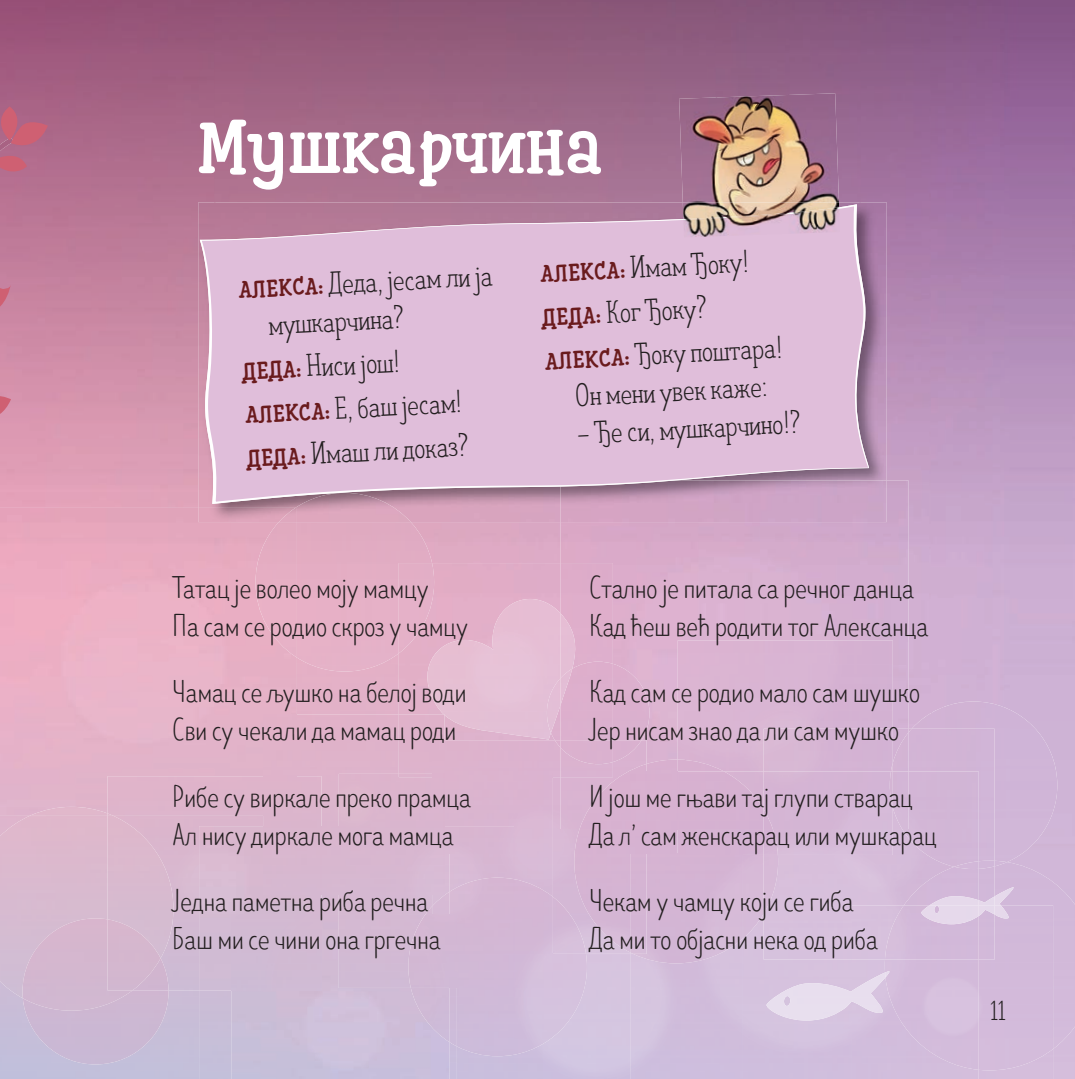
<style>
.page{position:relative;width:1075px;height:1079px;background:#fff}
.page>*{position:absolute;margin:0;border:0;box-sizing:border-box;transform-origin:0 0}
.t1{font:700 76px "Cucho";color:#fff}
.t2{font:300 32px/38px "TT Limes Sans";color:#231f20}
.t3{font:300 32px/43.6px "TT Limes Slab";color:#231f20}
.t4{font:300 28px "TT Limes Sans";color:#231f20}
.s1{font-family:"Cucho";font-weight:700;font-size:24px;color:#6a1b1d}
</style>
<div class="page">
<img style="left:1004px;top:0;width:71px;height:862px">
<img style="left:861px;top:0;width:70px;height:729px">
<div style="left:296px;top:671px;width:103px;height:155px;background:#e1b2c9"></div>
<img style="left:931px;top:0;width:73px;height:701px">
<img style="left:0;top:0;width:214px;height:508px">
<div style="left:432px;top:522px;width:129px;height:41px;background:#dda9c3"></div>
<img style="left:214px;top:0;width:502px;height:202px">
<img style="left:789px;top:0;width:72px;height:202px">
<div style="left:716px;top:0;width:73px;height:93px;background:#8d5d81"></div>
<div style="left:0;top:815px;width:107px;height:183px;background:#dab9ce"></div>
<div style="left:23px;top:990px;width:146px;height:74px;background:#cbb8d3"></div>
<div style="left:22px;top:918px;width:111px;height:93px;background:#d4b7d0"></div>
<div style="left:764px;top:829px;width:140px;height:131px;background:#d7c0dc"></div>
<div style="left:912px;top:701px;width:145px;height:161px;background:#d0b4d7"></div>
<div style="left:909px;top:729px;width:85px;height:132px;background:#d1b5d5"></div>
<div style="left:902px;top:771px;width:77px;height:96px;background:#d2b6d6"></div>
<img style="left:646px;top:829px;width:118px;height:110px">
<img style="left:633px;top:854px;width:109px;height:109px">
<img style="left:764px;top:855px;width:14px;height:59px">
<div style="left:444px;top:777px;width:130px;height:77px;background:#dab5d0"></div>
<img style="left:574px;top:829px;width:56px;height:123px">
<img style="left:630px;top:829px;width:16px;height:125px">
<div style="left:339px;top:774px;width:94px;height:141px;background:#d9b7cf"></div>
<div style="left:399px;top:563px;width:162px;height:177px;background:#e1acc6"></div>
<div style="left:399px;top:714px;width:45px;height:60px;background:#deb3cb"></div>
<div style="left:444px;top:740px;width:117px;height:37px;background:#dcb2ce"></div>
<img style="left:433px;top:740px;width:11px;height:34px">
<img style="left:399px;top:774px;width:34px;height:3px">
<img style="left:444px;top:774px;width:109px;height:3px">
<svg style="left:433px;top:774px;width:11px;height:3px"></svg>
<div style="left:107px;top:815px;width:66px;height:143px;background:#dab9ce"></div>
<img style="left:161px;top:958px;width:8px;height:32px">
<div style="left:107px;top:919px;width:54px;height:71px;background:#d4b7cf"></div>
<div style="left:264px;top:776px;width:57px;height:50px;background:#dcb5cc"></div>
<img style="left:199px;top:895px;width:140px;height:184px">
<div style="left:433px;top:826px;width:81px;height:66px;background:#d9b6d2"></div>
<div style="left:450px;top:854px;width:64px;height:24px;background:#d7b8d4"></div>
<div style="left:199px;top:826px;width:122px;height:164px;background:#d7b8d0"></div>
<img style="left:561px;top:480px;width:348px;height:280px">
<img style="left:893px;top:729px;width:16px;height:3px">
<img style="left:893px;top:732px;width:16px;height:97px">
<div style="left:646px;top:760px;width:32px;height:69px;background:#d8b1d0"></div>
<img style="left:561px;top:740px;width:85px;height:89px">
<div style="left:580px;top:764px;width:66px;height:65px;background:#d9b1d0"></div>
<div style="left:561px;top:563px;width:52px;height:99px;background:#dfaecb"></div>
<img style="left:561px;top:764px;width:52px;height:13px">
<svg style="left:555px;top:740px;width:6px;height:8px"></svg>
<div style="left:613px;top:664px;width:36px;height:76px;background:#dcb0ce"></div>
<img style="left:613px;top:740px;width:28px;height:22px">
<div style="left:572px;top:662px;width:41px;height:43px;background:#ddafcd"></div>
<img style="left:561px;top:740px;width:52px;height:24px">
<img style="left:457px;top:954px;width:130px;height:102px">
<div style="left:553px;top:897px;width:33px;height:57px;background:#d4b9d7"></div>
<img style="left:514px;top:879px;width:39px;height:109px">
<svg style="left:425px;top:905px;width:8px;height:10px"></svg>
<img style="left:433px;top:892px;width:17px;height:23px">
<div style="left:450px;top:878px;width:64px;height:76px;background:#d4b7d3"></div>
<img style="left:31px;top:807px;width:76px;height:8px">
<div style="left:264px;top:714px;width:32px;height:62px;background:#e1b3c9"></div>
<div style="left:107px;top:776px;width:189px;height:39px;background:#deb4ca"></div>
<div style="left:296px;top:522px;width:136px;height:149px;background:#e4afc5"></div>
<div style="left:399px;top:563px;width:35px;height:90px;background:#e3b0c7"></div>
<div style="left:255px;top:522px;width:41px;height:135px;background:#e6aec3"></div>
<div style="left:778px;top:829px;width:115px;height:26px;background:#d6bbd9"></div>
<div style="left:678px;top:829px;width:100px;height:26px;background:#d5b3d2"></div>
<img style="left:678px;top:854px;width:64px;height:1px">
<div style="left:678px;top:640px;width:215px;height:131px;background:#d9b4d2"></div>
<div style="left:764px;top:729px;width:129px;height:100px;background:#d5b4d4"></div>
<svg style="left:891px;top:763px;width:2px;height:8px"></svg>
<img style="left:890px;top:771px;width:3px;height:36px">
<img style="left:678px;top:760px;width:46px;height:11px">
<div style="left:678px;top:771px;width:86px;height:58px;background:#d6b1d1"></div>
<img style="left:764px;top:809px;width:9px;height:20px">
<div style="left:994px;top:862px;width:81px;height:187px;background:#d1b8d9"></div>
<div style="left:904px;top:867px;width:75px;height:38px;background:#d2b8d8"></div>
<svg style="left:994px;top:861px;width:13px;height:5px"></svg>
<img style="left:954px;top:861px;width:40px;height:8px">
<div style="left:231px;top:915px;width:219px;height:164px;background:#ccbfd9"></div>
<div style="left:339px;top:915px;width:69px;height:73px;background:#d2bad3"></div>
<div style="left:231px;top:915px;width:90px;height:75px;background:#d1bad2"></div>
<div style="left:411px;top:988px;width:39px;height:54px;background:#cfbbd7"></div>
<img style="left:450px;top:915px;width:7px;height:131px">
<div style="left:408px;top:915px;width:42px;height:73px;background:#d3b8d3"></div>
<div style="left:852px;top:905px;width:33px;height:55px;background:#d7c1dd"></div>
<div style="left:885px;top:905px;width:168px;height:165px;background:#d3bbdb"></div>
<svg style="left:0;top:106px;width:48px;height:75px;background:#ba6682"></svg>
<svg style="left:0;top:281px;width:11px;height:45px"></svg>
<svg style="left:0;top:390px;width:11px;height:38px"></svg>
<img style="left:414px;top:599px;width:147px;height:140px">
<img style="left:561px;top:613px;width:16px;height:65px">
<img style="left:547px;top:678px;width:14px;height:55px">
<img style="left:561px;top:669px;width:11px;height:36px">
<img style="left:994px;top:887px;width:20px;height:18px">
<img style="left:929px;top:896px;width:65px;height:9px">
<img style="left:994px;top:905px;width:17px;height:13px">
<img style="left:979px;top:905px;width:15px;height:11px">
<img style="left:921px;top:905px;width:58px;height:19px">
<img style="left:766px;top:983px;width:86px;height:37px">
<img style="left:852px;top:972px;width:34px;height:41px">
<svg style="left:885px;top:971px;width:4px;height:6px"></svg>
<img style="left:198px;top:202px;width:689px;height:320px">
<div style="left:561px;top:480px;width:326px;height:42px;background:#d0a4c5"></div>
<img style="left:198px;top:508px;width:81px;height:14px">
<img style="left:295px;top:504px;width:116px;height:18px">
<img style="left:279px;top:508px;width:17px;height:14px">
<svg style="left:200px;top:204px;width:669px;height:300px;background:#d9b5d1"></svg>
<img style="left:679px;top:93px;width:160px;height:109px">
<img style="left:683px;top:202px;width:156px;height:5px">
<img style="left:683px;top:209px;width:157px;height:28px">
<img style="left:683px;top:207px;width:156px;height:13px">
<h1 class="t1" style="left:198px;top:100px;width:407px">Мушкарчина</h1>
<p class="t3" style="left:266px;top:267px;width:228px;line-height:38px;text-indent:-28px;rotate:-3deg"><span class="s1">АЛЕКСА:</span> Деда, јесам ли ја мушкарчина?</p>
<p class="t3" style="left:241px;top:347px;width:224px;rotate:-3deg"><span class="s1">ДЕДА:</span> Ниси још!<br><span class="s1">АЛЕКСА:</span> Е, баш јесам!<br><span class="s1">ДЕДА:</span> Имаш ли доказ?</p>
<p class="t2" style="left:172px;top:568px;width:297px">Татац је волео моју мамцу<br>Па сам се родио скроз у чамцу</p>
<p class="t2" style="left:172px;top:673px;width:296px">Чамац се љушко на белој води<br>Сви су чекали да мамац роди</p>
<p class="t2" style="left:172px;top:777px;width:300px">Рибе су виркале преко прамца<br>Ал нису диркале мога мамца</p>
<p class="t2" style="left:172px;top:881px;width:270px">Једна паметна риба речна<br>Баш ми се чини она гргечна</p>
<p class="t3" style="left:539px;top:250px;width:239px;rotate:-3deg"><span class="s1">АЛЕКСА:</span> Имам Ђоку!<br><span class="s1">ДЕДА:</span> Ког Ђоку?<br><span class="s1">АЛЕКСА:</span> Ђоку поштара!</p>
<p class="t3" style="left:574px;top:374px;width:205px;rotate:-3deg">Он мени увек каже:</p>
<p class="t3" style="left:576px;top:412px;width:226px;rotate:-3deg">– Ђе си, мушкарчино!?</p>
<p class="t2" style="left:589px;top:568px;width:341px">Стално је питала са речног данца<br>Кад ћеш већ родити тог Алексанца</p>
<p class="t2" style="left:589px;top:673px;width:333px">Кад сам се родио мало сам шушко<br>Јер нисам знао да ли сам мушко</p>
<p class="t2" style="left:589px;top:777px;width:349px">И још ме гњави тај глупи стварац<br>Да л’ сам женскарац или мушкарац</p>
<p class="t2" style="left:589px;top:881px;width:290px">Чекам у чамцу који се гиба<br>Да ми то објасни нека од риба</p>
<p class="t4" style="left:990px;top:992px;width:17px">11</p>
</div>
